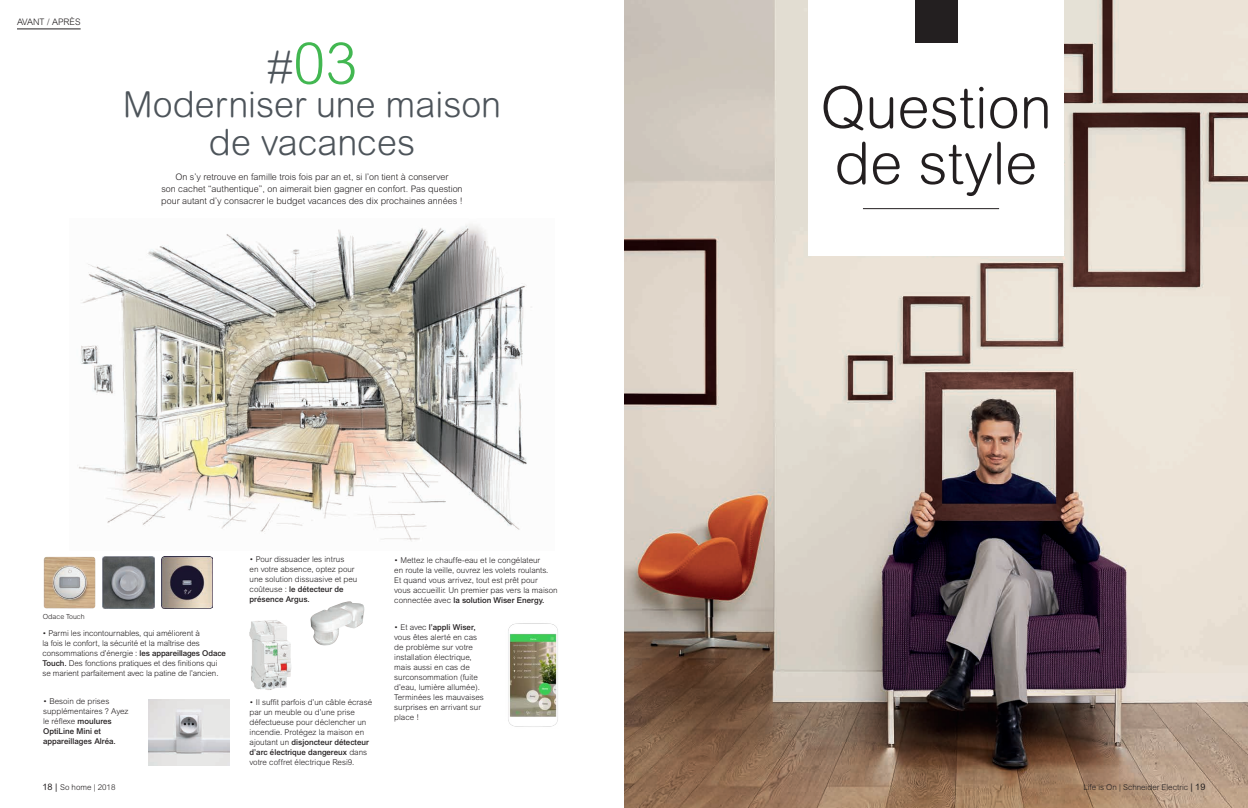
<style>
.page{position:relative;width:1248px;height:808px;background:#fff}
.page>*{position:absolute;margin:0;border:0;box-sizing:border-box;transform-origin:0 0}
.t1{font:300 58px/56px "Arial Rounded MT Pro";color:#231f20}
.t2{font:300 58px "Arial Rounded MT Pro";color:#42b751}
.t3{font:300 36px/38px "Arial Rounded MT Pro";color:#4d545a;text-align:center}
.t4{font:300 9px/12px "Arial Rounded MT Pro";color:#231f20;text-align:center}
.t5{font:300 9px "Arial MT Std";color:#231f20}
.t6{font:300 8px/10px "Arial MT Std";color:#231f20}
.t7{font:300 8px "Arial Rounded MT Pro";color:#231f20}
.t8{font:300 7px "Arial Rounded MT Pro";color:#231f20}
.s1{font-size:48px;color:#4d545a}
.s2{font-weight:500}
.s3{font-weight:400;font-size:9px}
</style>
<div class="page">
<img style="left:624px;top:0;width:623px;height:808px">
<div style="left:808px;top:0;width:255px;height:255px;background:#fff"></div>
<hr style="left:862px;top:208px;width:137px;height:1px;background:#231f20">
<div style="left:914px;top:0;width:43px;height:43px;background:#231f20"></div>
<img style="left:79px;top:224px;width:453px;height:318px">
<hr style="left:17px;top:29px;width:64px;height:1px;background:#231f20">
<img style="left:43px;top:557px;width:52px;height:52px">
<img style="left:103px;top:557px;width:51px;height:51px">
<img style="left:161px;top:557px;width:51px;height:51px">
<img style="left:310px;top:601px;width:54px;height:45px">
<img style="left:148px;top:699px;width:82px;height:66px">
<img style="left:249px;top:620px;width:42px;height:70px">
<img style="left:508px;top:623px;width:50px;height:104px">
<p class="t5" style="left:17px;top:16px;width:65px">AVANT / APRÈS</p>
<h1 class="t2" style="left:267px;top:30px;width:92px"><span class="s1">#</span>03</h1>
<h2 class="t3" style="left:123px;top:87px;width:380px">Moderniser une maison de vacances</h2>
<p class="t4" style="left:161px;top:171px;width:303px">On s’y retrouve en famille trois fois par an et, si l’on tient à conserver<br>son cachet “authentique”, on aimerait bien gagner en confort. Pas question pour autant d’y consacrer le budget vacances des dix prochaines années !</p>
<p class="t8" style="left:43px;top:613px;width:43px">Odace Touch</p>
<p class="t6" style="left:249px;top:555px;width:109px">• Pour dissuader les intrus<br>en votre absence, optez pour une solution dissuasive et peu coûteuse : <span class="s2">le détecteur de présence Argus.</span></p>
<p class="t6" style="left:43px;top:628px;width:185px">• Parmi les incontournables, qui améliorent à<br>la fois le confort, la sécurité et la maîtrise des consommations d’énergie : <span class="s2">les appareillages Odace Touch.</span> Des fonctions pratiques et des finitions qui se marient parfaitement avec la patine de l’ancien.</p>
<p class="t6" style="left:43px;top:696px;width:87px">• Besoin de prises supplémentaires ? Ayez le réflexe <span class="s2">moulures<br>OptiLine Mini et appareillages Alréa.</span></p>
<p class="t6" style="left:249px;top:697px;width:124px">• Il suffit parfois d’un câble écrasé par un meuble ou d’une prise défectueuse pour déclencher un incendie. Protégez la maison en ajoutant un <span class="s2">disjoncteur détecteur d’arc électrique dangereux</span> dans votre coffret électrique Resi9.</p>
<p class="t7" style="left:43px;top:783px;width:74px"><span class="s3">18 |</span> So home | 2018</p>
<p class="t6" style="left:394px;top:555px;width:165px">• Mettez le chauffe-eau et le congélateur<br>en route la veille, ouvrez les volets roulants.<br>Et quand vous arrivez, tout est prêt pour<br>vous accueillir. Un premier pas vers la maison connectée avec <span class="s2">la solution Wiser Energy.</span></p>
<p class="t6" style="left:394px;top:622px;width:91px">• Et avec <span class="s2">l’appli Wiser, </span>vous êtes alerté en cas de problème sur votre installation électrique, mais aussi en cas de surconsommation (fuite d’eau, lumière allumée).<br>Terminées les mauvaises surprises en arrivant sur place !</p>
<h1 class="t1" style="left:820px;top:82px;width:233px">Question de style</h1>
<p class="t7" style="left:1083px;top:783px;width:124px">Life is On | Schneider Electric <span class="s3">| 19</span></p>
</div>
